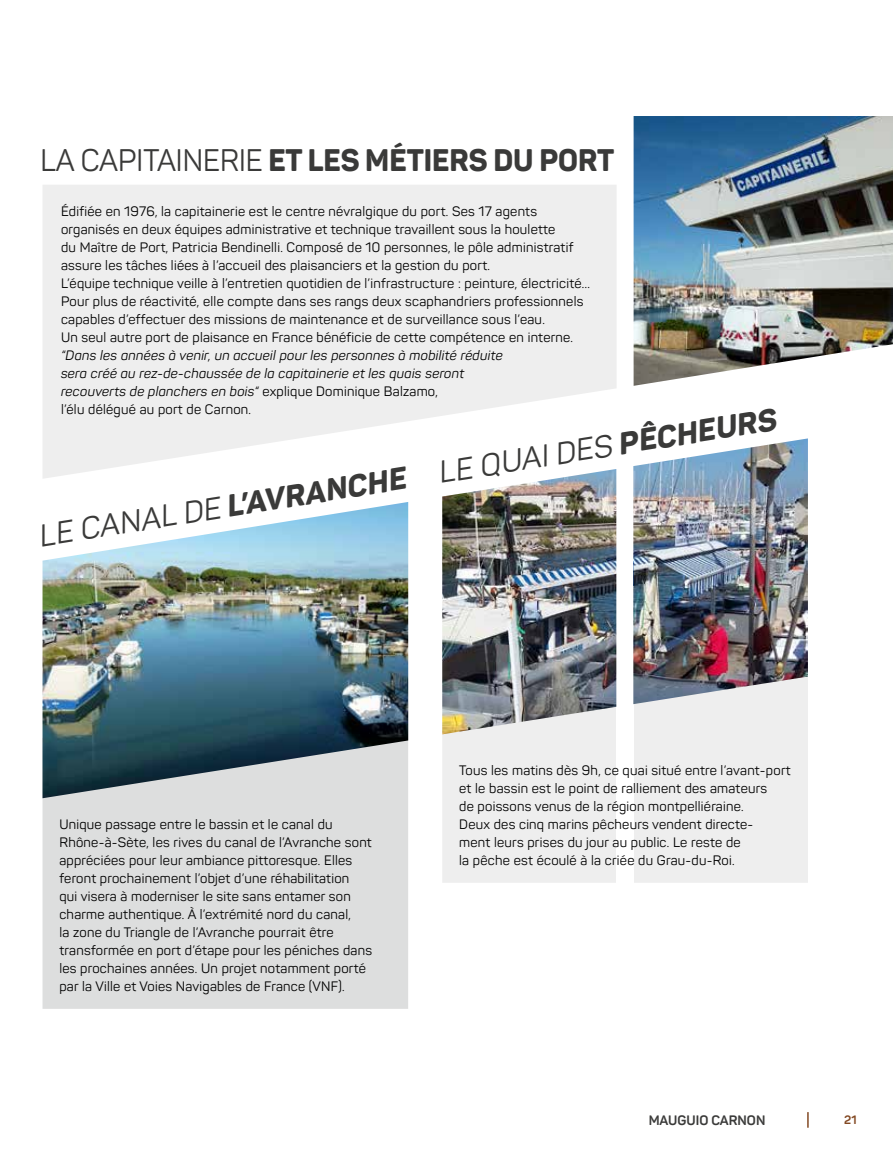
<style>
.page{position:relative;width:893px;height:1149px;background:#fff}
.page>*{position:absolute;margin:0;border:0;box-sizing:border-box;transform-origin:0 0}
.t1{font:800 30.75px "Panton";color:#3a3a39;scale:.96 1}
.t2{font:italic 800 30.75px "Panton";color:#3a3a39}
.t3{font:italic 30.75px "Panton";color:#3a3a39}
.t4{font:13.5px/18px "Panton";letter-spacing:.02em;color:#000}
.t5{font:italic 13.5px/18px "Panton";letter-spacing:.02em;color:#000}
.t6{font:700 13.5px "Panton";color:#3a3a39}
.t7{font:700 12px "Panton";color:#834923}
.s1{font-weight:400}
.s2{font-style:normal}
.s3{font-weight:800}
</style>
<div class="page">
<img style="left:634px;top:116px;width:259px;height:270px">
<div style="left:43px;top:798px;width:365px;height:210px;background:#dddede"></div>
<div style="left:442px;top:734px;width:366px;height:148px;background:#eee"></div>
<svg style="left:807px;top:1112px;width:2px;height:15px"></svg>
<img style="left:43px;top:502px;width:365px;height:296px">
<div style="left:617px;top:459px;width:17px;height:444px;background:#fff"></div>
<svg style="left:43px;top:185px;width:574px;height:293px;background:#efefef"></svg>
<img style="left:442px;top:438px;width:366px;height:296px">
<h1 class="t1" style="left:41px;top:141px;width:599px"><span class="s1">LA CAPITAINERIE</span> ET LES MÉTIERS DU PORT</h1>
<p class="t4" style="left:61px;top:202px;width:531px">Édifiée en 1976, la capitainerie est le centre névralgique du port. Ses 17 agents organisés en deux équipes administrative et technique travaillent sous la houlette<br>du Maître de Port, Patricia Bendinelli. Composé de 10 personnes, le pôle administratif assure les tâches liées à l’accueil des plaisanciers et la gestion du port.<br>L’équipe technique veille à l’entretien quotidien de l’infrastructure : peinture, électricité… Pour plus de réactivité, elle compte dans ses rangs deux scaphandriers professionnels capables d’effectuer des missions de maintenance et de surveillance sous l’eau.<br>Un seul autre port de plaisance en France bénéficie de cette compétence en interne.</p>
<p class="t5" style="left:61px;top:346px;width:443px">“Dans les années à venir, un accueil pour les personnes à mobilité réduite sera créé au rez-de-chaussée de la capitainerie et les quais seront recouverts de planchers en bois“ <span class="s2">explique Dominique Balzamo,<br>l’élu délégué au port de Carnon.</span></p>
<h1 class="t3" style="left:435px;top:453px;width:343px;rotate:-9deg">LE QUAI DES <span class="s3">PÊCHEURS</span></h1>
<h1 class="t2" style="left:36px;top:516px;width:373px;rotate:-9deg"><span class="s1">LE CANAL DE</span> L’AVRANCHE</h1>
<p class="t4" style="left:59px;top:814px;width:314px">Unique passage entre le bassin et le canal du Rhône-à-Sète, les rives du canal de l’Avranche sont appréciées pour leur ambiance pittoresque. Elles feront prochainement l’objet d’une réhabilitation<br>qui visera à moderniser le site sans entamer son charme authentique. À l’extrémité nord du canal,<br>la zone du Triangle de l’Avranche pourrait être transformée en port d’étape pour les péniches dans les prochaines années. Un projet notamment porté par la Ville et Voies Navigables de France (VNF).</p>
<p class="t4" style="left:459px;top:760px;width:333px">Tous les matins dès 9h, ce quai situé entre l’avant-port et le bassin est le point de ralliement des amateurs<br>de poissons venus de la région montpelliéraine.<br>Deux des cinq marins pêcheurs vendent directe-<br>ment leurs prises du jour au public. Le reste de<br>la pêche est écoulé à la criée du Grau-du-Roi.</p>
<p class="t6" style="left:649px;top:1111px;width:118px">MAUGUIO CARNON</p>
<p class="t7" style="left:844px;top:1112px;width:14px">21</p>
</div>
